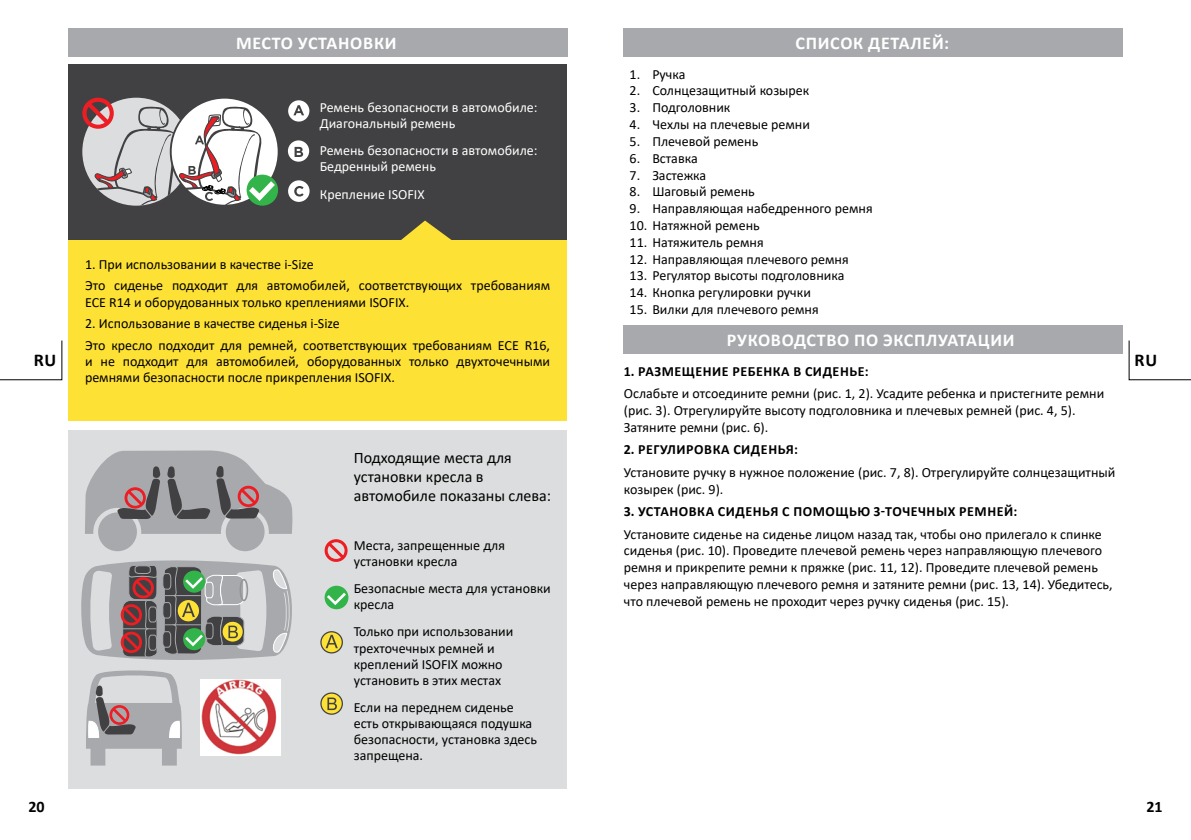
<style>
.page{position:relative;width:1191px;height:840px;background:#fff}
.page>*{position:absolute;margin:0;border:0;box-sizing:border-box;transform-origin:0 0}
.t1{font:700 18px "Calibri";letter-spacing:.04em;color:#fff}
.t2{font:700 18px "Calibri";color:#000}
.t3{font:16px/19.2px "Calibri";color:#000}
.t4{font:700 16px "Calibri";color:#000}
.t5{font:14px/16px "Calibri";color:#000}
.t6{font:14px/16px "Calibri";color:#fff}
.t7{font:700 14px "Calibri";letter-spacing:.04em;color:#000}
</style>
<div class="page">
<div style="left:68px;top:430px;width:498px;height:358px;background:#dcddde"></div>
<div style="left:68px;top:239px;width:498px;height:182px;background:#fee135"></div>
<div style="left:68px;top:64px;width:498px;height:175px;background:#414042"></div>
<svg style="left:399px;top:220px;width:55px;height:20px"></svg>
<div style="left:247px;top:174px;width:31px;height:31px;background:#33b44a;border-radius:50%"></div>
<div style="left:288px;top:140px;width:21px;height:21px;background:#fff;border-radius:50%"></div>
<svg style="left:294px;top:147px;width:9px;height:10px"></svg>
<div style="left:288px;top:100px;width:21px;height:21px;background:#fff;border-radius:50%"></div>
<svg style="left:293px;top:105px;width:11px;height:10px"></svg>
<div style="left:288px;top:180px;width:21px;height:22px;background:#fff;border-radius:50%"></div>
<svg style="left:294px;top:186px;width:10px;height:10px"></svg>
<svg style="left:82px;top:98px;width:193px;height:107px"></svg>
<div style="left:98px;top:512px;width:39px;height:39px;background:#a7a9ac;border-radius:50%"></div>
<div style="left:226px;top:512px;width:38px;height:39px;background:#a7a9ac;border-radius:50%"></div>
<svg style="left:86px;top:670px;width:96px;height:95px"></svg>
<svg style="left:85px;top:450px;width:208px;height:83px"></svg>
<svg style="left:81px;top:560px;width:211px;height:100px"></svg>
<img style="left:200px;top:679px;width:80px;height:76px">
<svg style="left:324px;top:539px;width:23px;height:22px"></svg>
<div style="left:324px;top:585px;width:24px;height:24px;background:#33b44a;border-radius:50%"></div>
<svg style="left:327px;top:593px;width:19px;height:12px"></svg>
<div style="left:624px;top:28px;width:499px;height:29px;background:#a7a9ac"></div>
<div style="left:68px;top:28px;width:499px;height:29px;background:#a7a9ac"></div>
<div style="left:624px;top:325px;width:499px;height:28px;background:#a7a9ac"></div>
<svg style="left:321px;top:631px;width:21px;height:21px"></svg>
<div style="left:320px;top:630px;width:23px;height:23px;border:1px solid #414042;border-radius:50%"></div>
<svg style="left:325px;top:634px;width:13px;height:13px"></svg>
<svg style="left:321px;top:692px;width:21px;height:21px"></svg>
<div style="left:320px;top:692px;width:23px;height:22px;border:1px solid #414042;border-radius:50%"></div>
<svg style="left:327px;top:697px;width:10px;height:12px"></svg>
<svg style="left:1128px;top:340px;width:63px;height:40px"></svg>
<svg style="left:0;top:340px;width:63px;height:40px"></svg>
<p class="t1" style="left:236px;top:31px;width:28px">МЕСТО</p>
<p class="t1" style="left:298px;top:31px;width:12px">УСТАНОВКИ</p>
<p class="t1" style="left:795px;top:31px;width:155px">СПИСОК ДЕТАЛЕЙ:</p>
<p class="t5" style="left:629px;top:66px;width:57px">1. Ручка</p>
<p class="t5" style="left:629px;top:82px;width:181px">2. Солнцезащитный козырек</p>
<p class="t5" style="left:629px;top:99px;width:102px">3. Подголовник</p>
<p class="t5" style="left:629px;top:116px;width:182px">4. Чехлы на плечевые ремни</p>
<p class="t5" style="left:629px;top:133px;width:130px">5. Плечевой ремень</p>
<p class="t5" style="left:629px;top:150px;width:70px">6. Вставка</p>
<p class="t5" style="left:629px;top:166px;width:78px">7. Застежка</p>
<p class="t5" style="left:629px;top:183px;width:127px">8. Шаговый ремень</p>
<p class="t5" style="left:629px;top:200px;width:244px">9. Направляющая набедренного ремня</p>
<p class="t5" style="left:629px;top:217px;width:132px">10. Натяжной ремень</p>
<p class="t5" style="left:629px;top:234px;width:136px">11. Натяжитель ремня</p>
<p class="t5" style="left:629px;top:250px;width:220px">12. Направляющая плечевого ремня</p>
<p class="t5" style="left:629px;top:267px;width:216px">13. Регулятор высоты подголовника</p>
<p class="t5" style="left:629px;top:284px;width:183px">14. Кнопка регулировки ручки</p>
<p class="t5" style="left:629px;top:301px;width:191px">15. Вилки для плечевого ремня</p>
<p class="t6" style="left:320px;top:99px;width:219px">Ремень безопасности в автомобиле:<br>Диагональный ремень</p>
<p class="t6" style="left:320px;top:142px;width:219px">Ремень безопасности в автомобиле:<br>Бедренный ремень</p>
<p class="t6" style="left:320px;top:186px;width:106px">Крепление ISOFIX</p>
<p class="t5" style="left:85px;top:253px;width:466px;line-height:21.6px">1. При использовании в качестве i-Size<br>Это сиденье подходит для автомобилей, соответствующих требованиям</p>
<p class="t5" style="left:85px;top:293px;width:326px">ECE R14 и оборудованных только креплениями ISOFIX.</p>
<p class="t5" style="left:85px;top:312px;width:466px;line-height:21.6px">2. Использование в качестве сиденья i-Size<br>Это кресло подходит для ремней, соответствующих требованиям ECE R16,</p>
<p class="t5" style="left:85px;top:353px;width:466px">и не подходит для автомобилей, оборудованных только двухточечными ремнями безопасности после прикрепления ISOFIX.</p>
<p class="t1" style="left:727px;top:327px;width:289px">РУКОВОДСТВО ПО ЭКСПЛУАТАЦИИ</p>
<p class="t2" style="left:34px;top:347px;width:24px">RU</p>
<p class="t2" style="left:1134px;top:347px;width:24px">RU</p>
<p class="t7" style="left:624px;top:361px;width:32px">1. РАЗМЕ</p>
<p class="t7" style="left:682px;top:361px;width:23px">ЩЕНИЕ</p>
<p class="t7" style="left:732px;top:361px;width:33px">РЕБЕНКА</p>
<p class="t7" style="left:793px;top:361px;width:21px">В СИДЕНЬЕ</p>
<p class="t7" style="left:864px;top:361px;width:5px">:</p>
<p class="t5" style="left:624px;top:384px;width:482px;line-height:16.8px">Ослабьте и отсоедините ремни (рис. 1, 2). Усадите ребенка и пристегните ремни (рис. 3). Отрегулируйте высоту подголовника и плечевых ремней (рис. 4, 5).<br>Затяните ремни (рис. 6).</p>
<p class="t7" style="left:624px;top:439px;width:32px">2. РЕГУЛИРОВКА</p>
<p class="t7" style="left:733px;top:439px;width:10px">СИДЕНЬЯ</p>
<p class="t7" style="left:794px;top:439px;width:5px">:</p>
<p class="t5" style="left:624px;top:463px;width:493px;line-height:16.8px">Установите ручку в нужное положение (рис. 7, 8). Отрегулируйте солнцезащитный козырек (рис. 9).</p>
<p class="t7" style="left:624px;top:501px;width:32px">3. УСТАНОВКА</p>
<p class="t7" style="left:718px;top:501px;width:10px">СИДЕНЬЯ</p>
<p class="t7" style="left:782px;top:501px;width:23px">С ПОМО</p>
<p class="t7" style="left:835px;top:501px;width:59px">ЩЬЮ 3-ТОЧЕЧН</p>
<p class="t7" style="left:936px;top:501px;width:33px">ЫХ РЕМНЕЙ</p>
<p class="t7" style="left:1013px;top:501px;width:5px">:</p>
<p class="t5" style="left:624px;top:525px;width:490px;line-height:16.8px">Установите сиденье на сиденье лицом назад так, чтобы оно прилегало к спинке сиденья (рис. 10). Проведите плечевой ремень через направляющую плечевого ремня и прикрепите ремни к пряжке (рис. 11, 12). Проведите плечевой ремень через направляющую плечевого ремня и затяните ремни (рис. 13, 14). Убедитесь, что плечевой ремень не проходит через ручку сиденья (рис. 15).</p>
<p class="t3" style="left:354px;top:447px;width:199px">Подходящие места для установки кресла в автомобиле показаны слева:</p>
<p class="t5" style="left:354px;top:536px;width:153px">Места, запрещенные для установки кресла</p>
<p class="t5" style="left:354px;top:579px;width:199px">Безопасные места для установки кресла</p>
<p class="t5" style="left:354px;top:623px;width:161px">Только при использовании трехточечных ремней и креплений ISOFIX можно установить в этих местах</p>
<p class="t5" style="left:354px;top:698px;width:185px">Если на переднем сиденье есть открывающаяся подушка безопасности, установка здесь запрещена.</p>
<p class="t4" style="left:28px;top:794px;width:18px">20</p>
<p class="t4" style="left:1146px;top:794px;width:18px">21</p>
</div>
